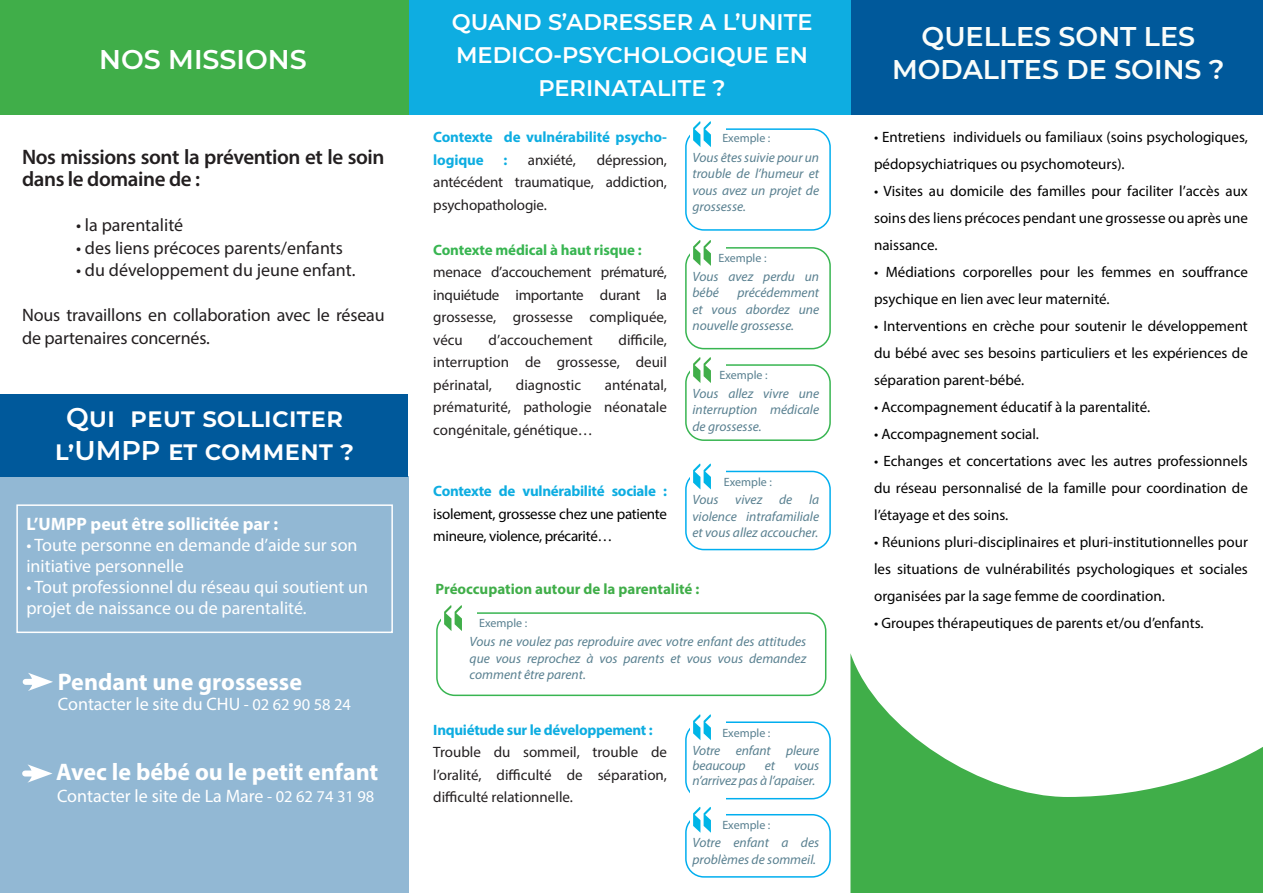
<style>
.page{position:relative;width:1263px;height:893px;background:#fff}
.page>*{position:absolute;margin:0;border:0;box-sizing:border-box;transform-origin:0 0}
.t1{font:67.5px "Broadway";color:#00b5e7}
.t2{font:67.5px "Broadway";color:#40ae49}
.t3{font:600 27px/33px "Montserrat";color:#fff}
.t4{font:600 27px/33px "Montserrat";color:#fafdfa;text-align:center}
.t5{font:700 24px "Myriad Pro";color:#fff}
.t6{font:600 22.5px/33px "Montserrat";color:#fff;text-align:center}
.t7{font:600 21px/22.5px "Myriad Pro";letter-spacing:-.02em;color:#231f20}
.t8{font:18px/21px "Myriad Pro";color:#fff}
.t9{font:18px/22.5px "Myriad Pro";letter-spacing:-.005em;color:#231f20}
.t10{font:700 18px "Myriad Pro";color:#fff}
.t11{font:15px/27px "Myriad Pro";color:#000;text-align:justify}
.t12{font:15px/22.5px "Myriad Pro";color:#231f20;text-align:justify}
.t13{font:700 15px/22.5px "Myriad Pro";letter-spacing:-.02em;color:#0eade1}
.t14{font:15px/22.5px "Myriad Pro";letter-spacing:-.02em;color:#000}
.t15{font:700 15px "Myriad Pro";color:#40ae49}
.t16{font:700 15px "Myriad Pro";letter-spacing:-.01em;color:#38b551}
.t17{font:italic 13.5px/16.5px "Myriad Pro";color:#598090;text-align:justify}
.t18{font:12px "Myriad Pro";color:#598090}
.s1{font-size:16.5px}
</style>
<div class="page">
<div style="left:0;top:477px;width:408px;height:416px;background:#92b8d4"></div>
<div style="left:0;top:0;width:409px;height:115px;background:#40ae49"></div>
<div style="left:0;top:394px;width:408px;height:83px;background:#00599b"></div>
<div style="left:850px;top:0;width:413px;height:115px;background:#00599b"></div>
<div style="left:26px;top:679px;width:12px;height:6px;background:#fff"></div>
<svg style="left:28px;top:673px;width:25px;height:18px"></svg>
<div style="left:16px;top:504px;width:377px;height:129px;border:2px solid #fff"></div>
<div style="left:25px;top:770px;width:13px;height:6px;background:#fff"></div>
<svg style="left:27px;top:764px;width:26px;height:19px"></svg>
<svg style="left:850px;top:653px;width:413px;height:240px;fill:#40ae49"></svg>
<div style="left:685px;top:364px;width:146px;height:77px;border:2px solid #38b551;border-radius:18px"></div>
<div style="left:690px;top:341px;width:36px;height:53px;background:#fff"></div>
<div style="left:685px;top:247px;width:146px;height:102px;border:2px solid #38b551;border-radius:18px"></div>
<div style="left:690px;top:224px;width:36px;height:53px;background:#fff"></div>
<div style="left:685px;top:721px;width:146px;height:78px;border:2px solid #00aeef;border-radius:18px"></div>
<div style="left:690px;top:698px;width:36px;height:53px;background:#fff"></div>
<div style="left:436px;top:612px;width:390px;height:84px;border:2px solid #38b551;border-radius:18px"></div>
<div style="left:441px;top:589px;width:36px;height:53px;background:#fff"></div>
<div style="left:685px;top:128px;width:146px;height:103px;border:2px solid #00aeef;border-radius:18px"></div>
<div style="left:690px;top:105px;width:36px;height:53px;background:#fff"></div>
<div style="left:409px;top:0;width:441px;height:115px;background:#0eade1"></div>
<div style="left:685px;top:471px;width:146px;height:79px;border:2px solid #00aeef;border-radius:18px"></div>
<div style="left:690px;top:447px;width:36px;height:53px;background:#fff"></div>
<div style="left:685px;top:814px;width:146px;height:64px;border:2px solid #00aeef;border-radius:18px"></div>
<div style="left:690px;top:791px;width:36px;height:53px;background:#fff"></div>
<h2 class="t3" style="left:99px;top:41px;width:209px">NOS MISSIONS</h2>
<h3 class="t7" style="left:22px;top:145px;width:364px">Nos missions sont la prévention et le soin dans le domaine de :</h3>
<p class="t9" style="left:76px;top:214px;width:109px">• la parentalité</p>
<p class="t9" style="left:76px;top:236px;width:268px">• des liens précoces parents/enfants</p>
<p class="t9" style="left:76px;top:259px;width:281px">• du développement du jeune enfant.</p>
<p class="t9" style="left:22px;top:304px;width:364px">Nous travaillons en collaboration avec le réseau de partenaires concernés.</p>
<h2 class="t3" style="left:55px;top:400px;width:248px;text-indent:11px">Qui peut solliciter l’UMPP et comment</h2>
<h2 class="t3" style="left:340px;top:433px;width:16px">?</h2>
<p class="t10" style="left:26px;top:512px;width:253px">L’UMPP peut être sollicitée par :</p>
<p class="t8" style="left:26px;top:534px;width:333px">• Toute personne en demande d’aide sur son initiative personnelle</p>
<p class="t8" style="left:26px;top:576px;width:343px">• Tout professionnel du réseau qui soutient un projet de naissance ou de parentalité.</p>
<h3 class="t5" style="left:58px;top:666px;width:246px">Pendant une grossesse</h3>
<p class="t8" style="left:58px;top:693px;width:295px">Contacter le site du CHU <span class="s1">- 02 62 90 58 24</span></p>
<h3 class="t5" style="left:56px;top:756px;width:324px">Avec le bébé ou le petit enfant</h3>
<p class="t8" style="left:57px;top:785px;width:319px">Contacter le site de La Mare <span class="s1">- 02 62 74 31 98</span></p>
<h3 class="t6" style="left:452px;top:5px;width:362px">QUAND S’ADRESSER A L’UNITE<br>MEDICO-PSYCHOLOGIQUE EN<br>PERINATALITE ?</h3>
<p class="t13" style="left:433px;top:125px;width:235px">Contexte de vulnérabilité psycho&shy;logique</p>
<p class="t12" style="left:433px;top:148px;width:235px;text-indent:163px">dépression, antécédent traumatique, addiction, psychopathologie.</p>
<p class="t16" style="left:433px;top:240px;width:210px">Contexte médical à haut risque :</p>
<p class="t12" style="left:433px;top:261px;width:235px">menace d’accouchement prématuré, inquiétude importante durant la grossesse, grossesse compliquée, vécu</p>
<p class="t13" style="left:504px;top:148px;width:5px">:</p>
<p class="t12" style="left:528px;top:148px;width:49px">anxiété,</p>
<p class="t12" style="left:433px;top:328px;width:235px;text-indent:185px">difficile, interruption de grossesse, deuil périnatal,</p>
<p class="t12" style="left:489px;top:328px;width:106px">d’accouchement</p>
<p class="t12" style="left:433px;top:373px;width:235px;text-indent:172px">anténatal, prématurité, pathologie néonatale congénitale, génétique…</p>
<p class="t12" style="left:516px;top:373px;width:67px">diagnostic</p>
<p class="t13" style="left:433px;top:479px;width:235px">Contexte de vulnérabilité sociale :</p>
<p class="t14" style="left:433px;top:502px;width:235px">isolement, grossesse chez une patiente mineure, violence, précarité…</p>
<h1 class="t1" style="left:690px;top:91px;width:25px">«</h1>
<p class="t17" style="left:692px;top:149px;width:128px">Vous êtes suivie pour un trouble de l’humeur et vous avez un projet de grossesse.</p>
<p class="t18" style="left:722px;top:130px;width:49px">Exemple :</p>
<h1 class="t2" style="left:690px;top:210px;width:25px">«</h1>
<p class="t17" style="left:692px;top:267px;width:128px">Vous avez perdu un bébé</p>
<p class="t18" style="left:718px;top:250px;width:49px">Exemple :</p>
<p class="t17" style="left:692px;top:284px;width:128px;text-indent:45px">précédemment et vous abordez une nouvelle grossesse.</p>
<h1 class="t2" style="left:690px;top:327px;width:25px">«</h1>
<p class="t17" style="left:692px;top:385px;width:128px">Vous allez vivre une interruption médicale de grossesse.</p>
<p class="t18" style="left:720px;top:367px;width:49px">Exemple :</p>
<h1 class="t1" style="left:690px;top:433px;width:25px">«</h1>
<p class="t17" style="left:692px;top:491px;width:128px">Vous vivez de la violence intrafamiliale et vous allez accoucher.</p>
<p class="t18" style="left:724px;top:474px;width:50px">Exemple :</p>
<p class="t15" style="left:435px;top:579px;width:265px">Préoccupation autour de la parentalité :</p>
<h1 class="t2" style="left:441px;top:575px;width:25px">«</h1>
<p class="t18" style="left:479px;top:615px;width:49px">Exemple :</p>
<p class="t17" style="left:470px;top:633px;width:338px">Vous ne voulez pas reproduire avec votre enfant des attitudes que vous reprochez à vos parents et vous vous demandez comment être parent.</p>
<p class="t13" style="left:433px;top:718px;width:221px">Inquiétude sur le développement :</p>
<p class="t12" style="left:433px;top:741px;width:235px">Trouble du sommeil, trouble de l’oralité, difficulté de séparation, difficulté relationnelle.</p>
<h1 class="t1" style="left:690px;top:684px;width:25px">«</h1>
<p class="t17" style="left:692px;top:743px;width:128px;line-height:15px">Votre enfant pleure beaucoup</p>
<p class="t18" style="left:722px;top:726px;width:49px">Exemple :</p>
<p class="t17" style="left:765px;top:757px;width:12px">et</p>
<p class="t17" style="left:692px;top:758px;width:128px;line-height:15px;text-align:right">vous<br>n’arrivez pas à l’apaiser.</p>
<h1 class="t1" style="left:690px;top:777px;width:25px">«</h1>
<p class="t17" style="left:692px;top:834px;width:128px">Votre enfant a des problèmes de sommeil.</p>
<p class="t18" style="left:722px;top:817px;width:49px">Exemple :</p>
<h2 class="t4" style="left:892px;top:18px;width:334px">QUELLES SONT LES<br>MODALITES DE SOINS ?</h2>
<p class="t11" style="left:874px;top:123px;width:375px">• Entretiens individuels ou familiaux (soins psychologiques, pédopsychiatriques ou psychomoteurs).</p>
<p class="t11" style="left:874px;top:177px;width:375px">• Visites au domicile des familles pour faciliter l’accès aux soins des liens précoces pendant une grossesse ou après une naissance.</p>
<p class="t11" style="left:874px;top:258px;width:375px">• Médiations corporelles pour les femmes en souffrance psychique en lien avec leur maternité.</p>
<p class="t11" style="left:874px;top:312px;width:375px">• Interventions en crèche pour soutenir le développement du bébé avec ses besoins particuliers et les expériences de séparation parent-bébé.</p>
<p class="t11" style="left:874px;top:393px;width:278px">• Accompagnement éducatif à la parentalité.</p>
<p class="t11" style="left:874px;top:420px;width:166px">• Accompagnement social.</p>
<p class="t11" style="left:874px;top:447px;width:375px">• Echanges et concertations avec les autres professionnels du réseau personnalisé de la famille pour coordination de l’étayage et des soins.</p>
<p class="t11" style="left:874px;top:528px;width:375px">• Réunions pluri-disciplinaires et pluri-institutionnelles pour les situations de vulnérabilités psychologiques et sociales organisées par la sage femme de coordination.</p>
<p class="t11" style="left:874px;top:609px;width:331px">• Groupes thérapeutiques de parents et/ou d’enfants.</p>
</div>
